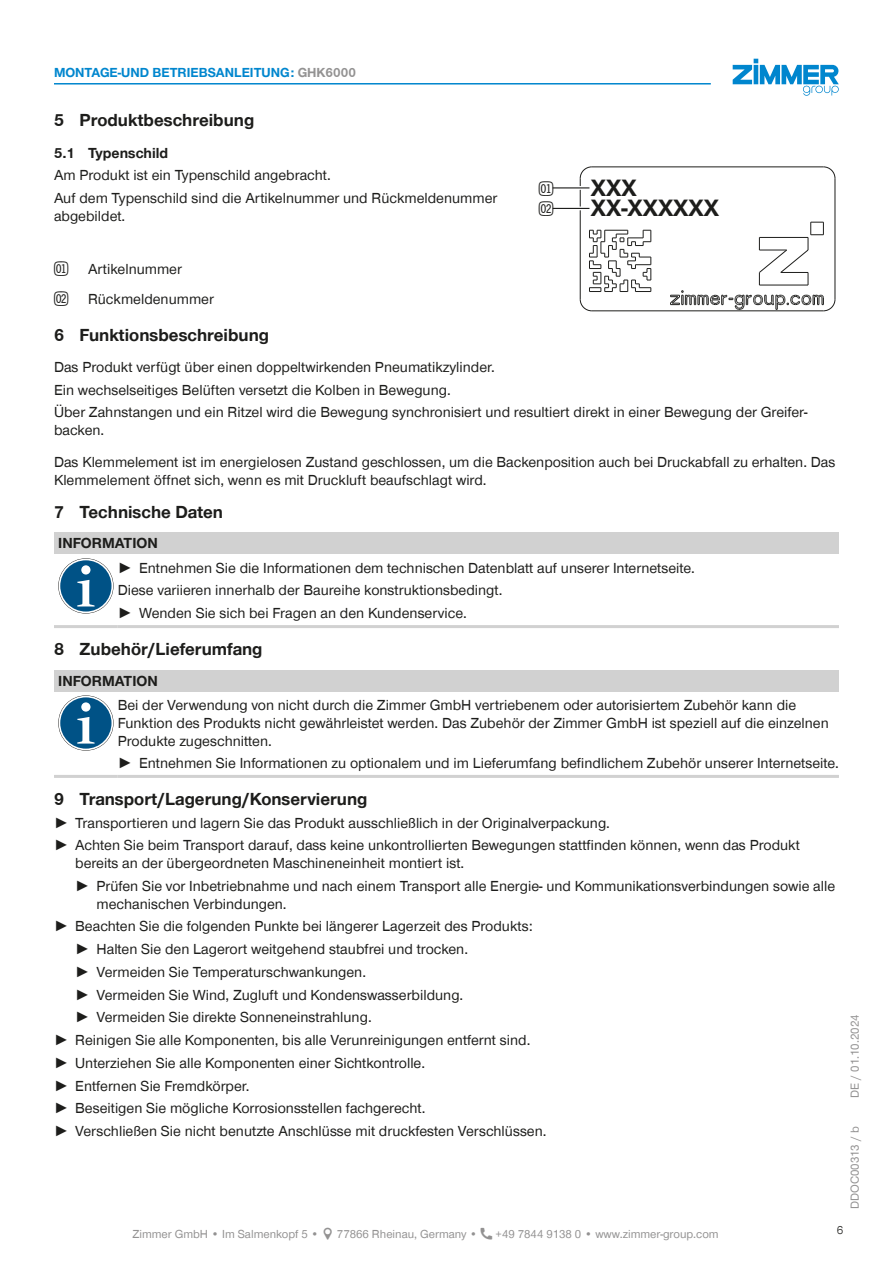
<style>
.page{position:relative;width:893px;height:1263px;background:#fff}
.page>*{position:absolute;margin:0;border:0;box-sizing:border-box;transform-origin:0 0}
.t1{font:700 24.3px/19.8px "Zimmer Group Sans Global";color:#1d1d1b}
.t2{font:24.15px/20.5px "Double Digits Super Square";color:#1d1d1b}
.t3{font:24px "Double Digits Super Square";color:#1d1d1b}
.t4{font:700 18px "Zimmer Group Sans Global";color:#1d1d1b}
.CB_AF_TD-Text{font:15px/18px "Zimmer Group Sans Global";color:#1d1d1b}
.CB_AF_TD-Signalwort{font:700 15px "Zimmer Group Sans Global";color:#1d1d1b}
.CB_AF_TD-Kopfzeile{font:700 13.5px "Zimmer Group Sans Global";color:#0086ce}
.CB_AF_TD-Fusszeile{font:12px "Zimmer Group Sans Global";color:#939292}
.CB_AF_TD-Seitenrand{font:12px "Zimmer Group Sans";color:#939292}
.CB_AF_Seitenzahl_rechts{font:300 12px "Zimmer Group Sans";color:#1d1d1b}
.s1{color:#939292}
.s2{font-family:"Zimmer Group Sans"}
</style>
<div class="page">
<svg style="left:733px;top:59px;width:106px;height:37px"></svg>
<svg style="left:589px;top:230px;width:62px;height:62px"></svg>
<hr style="left:580px;top:178px;width:1px;height:121px;background:#1d1d1b">
<hr style="left:592px;top:310px;width:231px;height:1px;background:#1d1d1b">
<hr style="left:592px;top:166px;width:231px;height:1px;background:#1d1d1b">
<hr style="left:835px;top:178px;width:1px;height:121px;background:#1d1d1b">
<svg style="left:823px;top:166px;width:13px;height:13px"></svg>
<svg style="left:579px;top:166px;width:14px;height:13px"></svg>
<svg style="left:579px;top:299px;width:14px;height:13px"></svg>
<svg style="left:669px;top:222px;width:167px;height:90px"></svg>
<svg style="left:553px;top:186px;width:36px;height:4px"></svg>
<hr style="left:553px;top:187px;width:36px;height:1px;background:#1d1d1b">
<hr style="left:553px;top:207px;width:36px;height:3px;background:#fff">
<hr style="left:553px;top:208px;width:36px;height:1px;background:#1d1d1b">
<div style="left:54px;top:533px;width:785px;height:21px;background:#d1d1d1"></div>
<hr style="left:54px;top:625px;width:64px;height:3px;background:#d1d1d1">
<hr style="left:118px;top:625px;width:721px;height:3px;background:#d1d1d1">
<svg style="left:58px;top:558px;width:56px;height:56px"></svg>
<svg style="left:59px;top:559px;width:54px;height:54px"></svg>
<div style="left:60px;top:560px;width:52px;height:51px;background:#005286;border-radius:50%"></div>
<svg style="left:77px;top:580px;width:18px;height:26px"></svg>
<div style="left:81px;top:565px;width:9px;height:9px;background:#fff;border-radius:50%"></div>
<div style="left:54px;top:670px;width:785px;height:21px;background:#d1d1d1"></div>
<hr style="left:54px;top:775px;width:64px;height:3px;background:#d1d1d1">
<hr style="left:118px;top:775px;width:721px;height:3px;background:#d1d1d1">
<svg style="left:58px;top:695px;width:56px;height:56px"></svg>
<svg style="left:59px;top:696px;width:54px;height:54px"></svg>
<div style="left:60px;top:697px;width:52px;height:52px;background:#005286;border-radius:50%"></div>
<svg style="left:77px;top:717px;width:18px;height:27px"></svg>
<div style="left:81px;top:702px;width:9px;height:10px;background:#fff;border-radius:50%"></div>
<hr style="left:54px;top:83px;width:657px;height:2px;background:#0086ce">
<p class="CB_AF_TD-Kopfzeile" style="left:54px;top:65px;width:303px">MONTAGE-UND BETRIEBSANLEITUNG: <span class="s1">GHK6000</span></p>
<p class="t4" style="left:54px;top:110px;width:202px">5 Produktbeschreibung</p>
<p class="CB_AF_TD-Signalwort" style="left:54px;top:144px;width:116px">5.1 Typenschild</p>
<p class="CB_AF_TD-Text" style="left:54px;top:166px;width:278px">Am Produkt ist ein Typenschild angebracht.</p>
<p class="t1" style="left:591px;top:178px;width:130px">XXX<br>XX-XXXXXX</p>
<p class="t2" style="left:539px;top:177px;width:20px">am an</p>
<p class="CB_AF_TD-Text" style="left:54px;top:189px;width:445px">Auf dem Typenschild sind die Artikelnummer und Rückmeldenummer abgebildet.</p>
<p class="t3" style="left:54px;top:259px;width:20px">am</p>
<p class="CB_AF_TD-Text" style="left:88px;top:260px;width:95px">Artikelnummer</p>
<p class="t3" style="left:54px;top:288px;width:20px">an</p>
<p class="CB_AF_TD-Text" style="left:88px;top:290px;width:127px">Rückmeldenummer</p>
<p class="t4" style="left:54px;top:324px;width:217px">6 Funktionsbeschreibung</p>
<p class="CB_AF_TD-Text" style="left:54px;top:358px;width:442px">Das Produkt verfügt über einen doppeltwirkenden Pneumatikzylinder.</p>
<p class="CB_AF_TD-Text" style="left:54px;top:380px;width:398px">Ein wechselseitiges Belüften versetzt die Kolben in Bewegung.</p>
<p class="CB_AF_TD-Text" style="left:54px;top:403px;width:755px">Über Zahnstangen und ein Ritzel wird die Bewegung synchronisiert und resultiert direkt in einer Bewegung der Greifer&shy;backen.</p>
<p class="CB_AF_TD-Text" style="left:54px;top:452px;width:783px">Das Klemmelement ist im energielosen Zustand geschlossen, um die Backenposition auch bei Druckabfall zu erhalten. Das<br>Klemmelement öffnet sich, wenn es mit Druckluft beaufschlagt wird.</p>
<p class="t4" style="left:54px;top:501px;width:170px">7 Technische Daten</p>
<p class="CB_AF_TD-Signalwort" style="left:58px;top:534px;width:101px">INFORMATION</p>
<p class="CB_AF_TD-Text" style="left:118px;top:558px;width:579px"><span class="s2">►</span> Entnehmen Sie die Informationen dem technischen Datenblatt auf unserer Internetseite.</p>
<p class="CB_AF_TD-Text" style="left:118px;top:581px;width:386px">Diese variieren innerhalb der Baureihe konstruktionsbedingt.</p>
<p class="CB_AF_TD-Text" style="left:118px;top:604px;width:351px"><span class="s2">►</span> Wenden Sie sich bei Fragen an den Kundenservice.</p>
<p class="t4" style="left:54px;top:638px;width:210px">8 Zubehör/Lieferumfang</p>
<p class="CB_AF_TD-Signalwort" style="left:58px;top:671px;width:101px">INFORMATION</p>
<p class="CB_AF_TD-Text" style="left:118px;top:695px;width:712px">Bei der Verwendung von nicht durch die Zimmer GmbH vertriebenem oder autorisiertem Zubehör kann die<br>Funktion des Produkts nicht gewährleistet werden. Das Zubehör der Zimmer GmbH ist speziell auf die einzelnen<br>Produkte zugeschnitten.</p>
<p class="CB_AF_TD-Text" style="left:118px;top:754px;width:723px"><span class="s2">►</span> Entnehmen Sie Informationen zu optionalem und im Lieferumfang befindlichem Zubehör unserer Internetseite.</p>
<p class="t4" style="left:54px;top:788px;width:315px">9 Transport/Lagerung/Konservierung</p>
<p class="CB_AF_TD-Text" style="left:54px;top:813px;width:557px"><span class="s2">►</span> Transportieren und lagern Sie das Produkt ausschließlich in der Originalverpackung.</p>
<p class="CB_AF_TD-Text" style="left:75px;top:836px;width:726px;text-indent:-21px"><span class="s2">►</span> Achten Sie beim Transport darauf, dass keine unkontrollierten Bewegungen stattfinden können, wenn das Produkt bereits an der übergeordneten Maschineneinheit montiert ist.</p>
<p class="CB_AF_TD-Text" style="left:97px;top:876px;width:740px;text-indent:-21px"><span class="s2">►</span> Prüfen Sie vor Inbetriebnahme und nach einem Transport alle Energie- und Kommunikationsverbindungen sowie alle mechanischen Verbindungen.</p>
<p class="CB_AF_TD-Text" style="left:54px;top:917px;width:480px"><span class="s2">►</span> Beachten Sie die folgenden Punkte bei längerer Lagerzeit des Produkts:</p>
<p class="CB_AF_TD-Text" style="left:75px;top:940px;width:394px"><span class="s2">►</span> Halten Sie den Lagerort weitgehend staubfrei und trocken.</p>
<p class="CB_AF_TD-Text" style="left:75px;top:963px;width:292px"><span class="s2">►</span> Vermeiden Sie Temperaturschwankungen.</p>
<p class="CB_AF_TD-Text" style="left:75px;top:985px;width:390px"><span class="s2">►</span> Vermeiden Sie Wind, Zugluft und Kondenswasserbildung.</p>
<p class="CB_AF_TD-Text" style="left:75px;top:1008px;width:298px"><span class="s2">►</span> Vermeiden Sie direkte Sonneneinstrahlung.</p>
<p class="CB_AF_TD-Text" style="left:54px;top:1031px;width:478px"><span class="s2">►</span> Reinigen Sie alle Komponenten, bis alle Verunreinigungen entfernt sind.</p>
<p class="CB_AF_TD-Text" style="left:54px;top:1054px;width:373px"><span class="s2">►</span> Unterziehen Sie alle Komponenten einer Sichtkontrolle.</p>
<p class="CB_AF_TD-Text" style="left:54px;top:1076px;width:197px"><span class="s2">►</span> Entfernen Sie Fremdkörper.</p>
<p class="CB_AF_TD-Text" style="left:54px;top:1099px;width:373px"><span class="s2">►</span> Beseitigen Sie mögliche Korrosionsstellen fachgerecht.</p>
<p class="CB_AF_TD-Text" style="left:54px;top:1122px;width:494px"><span class="s2">►</span> Verschließen Sie nicht benutzte Anschlüsse mit druckfesten Verschlüssen.</p>
<p class="CB_AF_TD-Seitenrand" style="left:847px;top:1097px;width:85px;rotate:-90deg">DE / 01.10.2024</p>
<p class="CB_AF_TD-Seitenrand" style="left:847px;top:1209px;width:84px;rotate:-90deg">DDOC00313 / b</p>
<p class="CB_AF_TD-Fusszeile" style="left:132px;top:1227px;width:188px">Zimmer GmbH • Im Salmenkopf 5 •</p>
<p class="CB_AF_TD-Fusszeile" style="left:337px;top:1227px;width:142px">77866 Rheinau, Germany •</p>
<p class="CB_AF_TD-Fusszeile" style="left:496px;top:1227px;width:225px">+49 7844 9138 0 • www.zimmer-group.com</p>
<p class="CB_AF_Seitenzahl_rechts" style="left:837px;top:1222px;width:8px">6</p>
</div>
